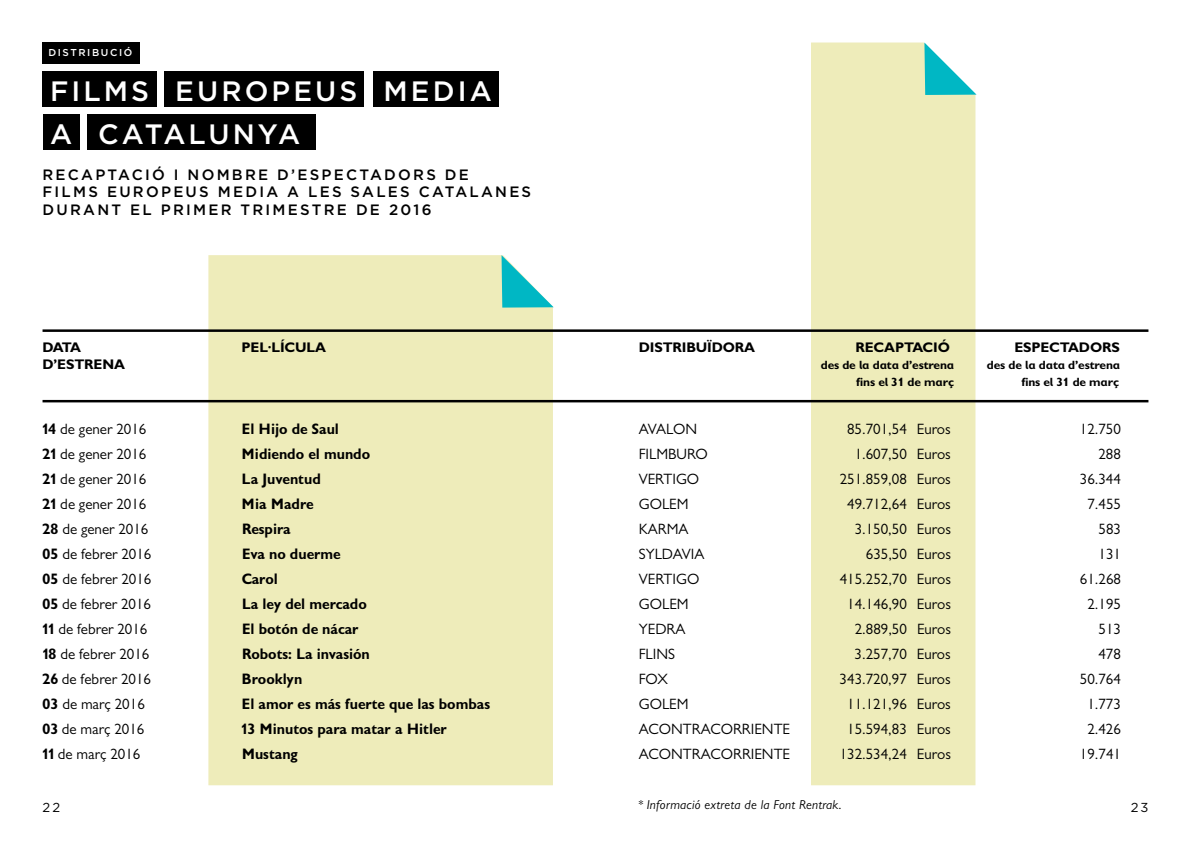
<style>
.page{position:relative;width:1191px;height:842px;background:#fff}
.page>*{position:absolute;margin:0;border:0;box-sizing:border-box;transform-origin:0 0}
.t1{font:500 28px "Gotham HTF";letter-spacing:.11em;color:#fff}
.t2{font:15px "Gill Sans";color:#000}
.t3{font:700 15px "Gill Sans Display";color:#000}
.t4{font:500 15px/17.5px "Gotham HTF";letter-spacing:.15em;color:#000}
.t5{font:700 14px "Gill Sans MT Schlbk";letter-spacing:-.01em;color:#000}
.t6{font:italic 13px "Gill Sans";letter-spacing:.02em;color:#000}
.t7{font:13px "Gotham HTF";color:#000}
.t8{font:700 12px "Gill Sans MT Schlbk";letter-spacing:-.01em;color:#000}
.t9{font:500 10px "Gotham HTF";letter-spacing:.16em;color:#fff}
.s1{font-family:"Gill Sans Display";font-weight:700}
</style>
<div class="page">
<div style="left:208px;top:255px;width:345px;height:530px;background:#eeecba"></div>
<div style="left:811px;top:43px;width:164px;height:742px;background:#eeecba"></div>
<div style="left:43px;top:43px;width:97px;height:21px;background:#000"></div>
<hr style="left:43px;top:329px;width:1105px;height:3px;background:#000">
<hr style="left:43px;top:400px;width:1105px;height:2px;background:#000">
<div style="left:43px;top:71px;width:114px;height:36px;background:#000"></div>
<div style="left:164px;top:71px;width:200px;height:36px;background:#000"></div>
<div style="left:373px;top:71px;width:126px;height:36px;background:#000"></div>
<div style="left:43px;top:115px;width:36px;height:35px;background:#000"></div>
<div style="left:88px;top:115px;width:228px;height:35px;background:#000"></div>
<svg style="left:924px;top:43px;width:52px;height:52px"></svg>
<svg style="left:501px;top:255px;width:52px;height:53px"></svg>
<p class="t9" style="left:48px;top:47px;width:85px">D ISTR IB UCIÓ</p>
<h1 class="t1" style="left:50px;top:75px;width:286px">FI LMS EU ROPEUS</h1>
<h1 class="t1" style="left:383px;top:75px;width:110px">MEDIA</h1>
<h1 class="t1" style="left:50px;top:118px;width:182px">A CATALUNY</h1>
<h1 class="t1" style="left:278px;top:118px;width:24px">A</h1>
<p class="t4" style="left:43px;top:165px;width:113px">RECAPTACIÓ</p>
<p class="t4" style="left:43px;top:165px;width:428px;text-indent:131px">I N OMBRE D’ESPECTAD ORS DE<br>FI LMS EU ROPEUS</p>
<p class="t4" style="left:43px;top:183px;width:489px;text-indent:175px">MEDIA A LES SALES CATALAN ES<br>DU RANT EL PRI MER TRI MESTRE DE 2016</p>
<p class="t5" style="left:43px;top:339px;width:21px">Data</p>
<p class="t5" style="left:242px;top:339px;width:65px">Pel·lícula</p>
<p class="t5" style="left:639px;top:339px;width:19px">Distri</p>
<p class="t5" style="left:686px;top:339px;width:60px">buïdora</p>
<p class="t5" style="left:855px;top:339px;width:40px">Recapta</p>
<p class="t5" style="left:922px;top:339px;width:20px">ció</p>
<p class="t5" style="left:1014px;top:339px;width:19px">Espe</p>
<p class="t5" style="left:1049px;top:339px;width:22px">ctad</p>
<p class="t5" style="left:1090px;top:339px;width:22px">ors</p>
<p class="t5" style="left:43px;top:356px;width:25px">d’estre</p>
<p class="t5" style="left:102px;top:356px;width:22px">na</p>
<p class="t8" style="left:821px;top:358px;width:135px">des de la data d’estrena</p>
<p class="t8" style="left:987px;top:358px;width:135px">des de la data d’estrena</p>
<p class="t8" style="left:856px;top:375px;width:99px">fins el 31 de març</p>
<p class="t8" style="left:1021px;top:375px;width:99px">fins el 31 de març</p>
<p class="t2" style="left:43px;top:420px;width:105px"><span class="s1">14</span> de gener 2016</p>
<p class="t3" style="left:242px;top:420px;width:99px">El Hijo de Saul</p>
<p class="t2" style="left:639px;top:420px;width:60px">AVALON</p>
<p class="t2" style="left:847px;top:420px;width:105px">85.701,54 Euros</p>
<p class="t2" style="left:1079px;top:420px;width:43px">12.750</p>
<p class="t2" style="left:43px;top:445px;width:105px"><span class="s1">21</span> de gener 2016</p>
<p class="t3" style="left:242px;top:445px;width:130px">Midiendo el mundo</p>
<p class="t2" style="left:639px;top:445px;width:71px">FILMBURO</p>
<p class="t2" style="left:854px;top:445px;width:98px">1.607,50 Euros</p>
<p class="t2" style="left:1098px;top:445px;width:24px">288</p>
<p class="t2" style="left:43px;top:470px;width:105px"><span class="s1">21</span> de gener 2016</p>
<p class="t3" style="left:242px;top:470px;width:81px">La Juventud</p>
<p class="t2" style="left:639px;top:470px;width:62px">VERTIGO</p>
<p class="t2" style="left:839px;top:470px;width:113px">251.859,08 Euros</p>
<p class="t2" style="left:1079px;top:470px;width:43px">36.344</p>
<p class="t2" style="left:43px;top:495px;width:105px"><span class="s1">21</span> de gener 2016</p>
<p class="t3" style="left:242px;top:495px;width:73px">Mia Madre</p>
<p class="t2" style="left:639px;top:495px;width:51px">GOLEM</p>
<p class="t2" style="left:847px;top:495px;width:105px">49.712,64 Euros</p>
<p class="t2" style="left:1087px;top:495px;width:35px">7.455</p>
<p class="t2" style="left:43px;top:520px;width:107px"><span class="s1">28</span> de gener 2016</p>
<p class="t3" style="left:242px;top:520px;width:50px">Respira</p>
<p class="t2" style="left:639px;top:520px;width:51px">KARMA</p>
<p class="t2" style="left:854px;top:520px;width:98px">3.150,50 Euros</p>
<p class="t2" style="left:1098px;top:520px;width:24px">583</p>
<p class="t2" style="left:43px;top:545px;width:110px"><span class="s1">05</span> de febrer 2016</p>
<p class="t3" style="left:242px;top:545px;width:100px">Eva no duerme</p>
<p class="t2" style="left:639px;top:545px;width:67px">SYLDAVIA</p>
<p class="t2" style="left:866px;top:545px;width:87px">635,50 Euros</p>
<p class="t2" style="left:1098px;top:545px;width:24px">131</p>
<p class="t2" style="left:43px;top:570px;width:110px"><span class="s1">05</span> de febrer 2016</p>
<p class="t3" style="left:242px;top:570px;width:38px">Carol</p>
<p class="t2" style="left:639px;top:570px;width:62px">VERTIGO</p>
<p class="t2" style="left:839px;top:570px;width:113px">415.252,70 Euros</p>
<p class="t2" style="left:1080px;top:570px;width:43px">61.268</p>
<p class="t2" style="left:43px;top:595px;width:110px"><span class="s1">05</span> de febrer 2016</p>
<p class="t3" style="left:242px;top:595px;width:127px">La ley del mercado</p>
<p class="t2" style="left:639px;top:595px;width:51px">GOLEM</p>
<p class="t2" style="left:847px;top:595px;width:105px">14.146,90 Euros</p>
<p class="t2" style="left:1087px;top:595px;width:35px">2.195</p>
<p class="t2" style="left:43px;top:620px;width:106px"><span class="s1">11</span> de febrer 2016</p>
<p class="t3" style="left:242px;top:620px;width:118px">El botón de nácar</p>
<p class="t2" style="left:639px;top:620px;width:48px">YEDRA</p>
<p class="t2" style="left:854px;top:620px;width:98px">2.889,50 Euros</p>
<p class="t2" style="left:1098px;top:620px;width:24px">513</p>
<p class="t2" style="left:43px;top:645px;width:108px"><span class="s1">18</span> de febrer 2016</p>
<p class="t3" style="left:242px;top:645px;width:130px">Robots: La invasión</p>
<p class="t2" style="left:639px;top:645px;width:38px">FLINS</p>
<p class="t2" style="left:854px;top:645px;width:98px">3.257,70 Euros</p>
<p class="t2" style="left:1098px;top:645px;width:24px">478</p>
<p class="t2" style="left:43px;top:670px;width:110px"><span class="s1">26</span> de febrer 2016</p>
<p class="t3" style="left:242px;top:670px;width:62px">Brooklyn</p>
<p class="t2" style="left:639px;top:670px;width:31px">FOX</p>
<p class="t2" style="left:839px;top:670px;width:113px">343.720,97 Euros</p>
<p class="t2" style="left:1079px;top:670px;width:43px">50.764</p>
<p class="t2" style="left:43px;top:695px;width:104px"><span class="s1">03</span> de març 2016</p>
<p class="t3" style="left:242px;top:695px;width:250px">El amor es más fuerte que las bombas</p>
<p class="t2" style="left:639px;top:695px;width:51px">GOLEM</p>
<p class="t2" style="left:847px;top:695px;width:105px">11.121,96 Euros</p>
<p class="t2" style="left:1087px;top:695px;width:35px">1.773</p>
<p class="t2" style="left:43px;top:720px;width:103px"><span class="s1">03</span> de març 2016</p>
<p class="t3" style="left:242px;top:720px;width:207px">13 Minutos para matar a Hitler</p>
<p class="t2" style="left:639px;top:720px;width:153px">ACONTRACORRIENTE</p>
<p class="t2" style="left:847px;top:720px;width:105px">15.594,83 Euros</p>
<p class="t2" style="left:1087px;top:720px;width:35px">2.426</p>
<p class="t2" style="left:43px;top:745px;width:99px"><span class="s1">11</span> de març 2016</p>
<p class="t3" style="left:242px;top:745px;width:58px">Mustang</p>
<p class="t2" style="left:639px;top:745px;width:153px">ACONTRACORRIENTE</p>
<p class="t2" style="left:839px;top:745px;width:113px">132.534,24 Euros</p>
<p class="t2" style="left:1079px;top:745px;width:43px">19.741</p>
<p class="t6" style="left:638px;top:798px;width:205px">* Informació extreta de la Font Rentrak.</p>
<p class="t7" style="left:43px;top:800px;width:19px">22</p>
<p class="t7" style="left:1130px;top:800px;width:19px">23</p>
</div>
